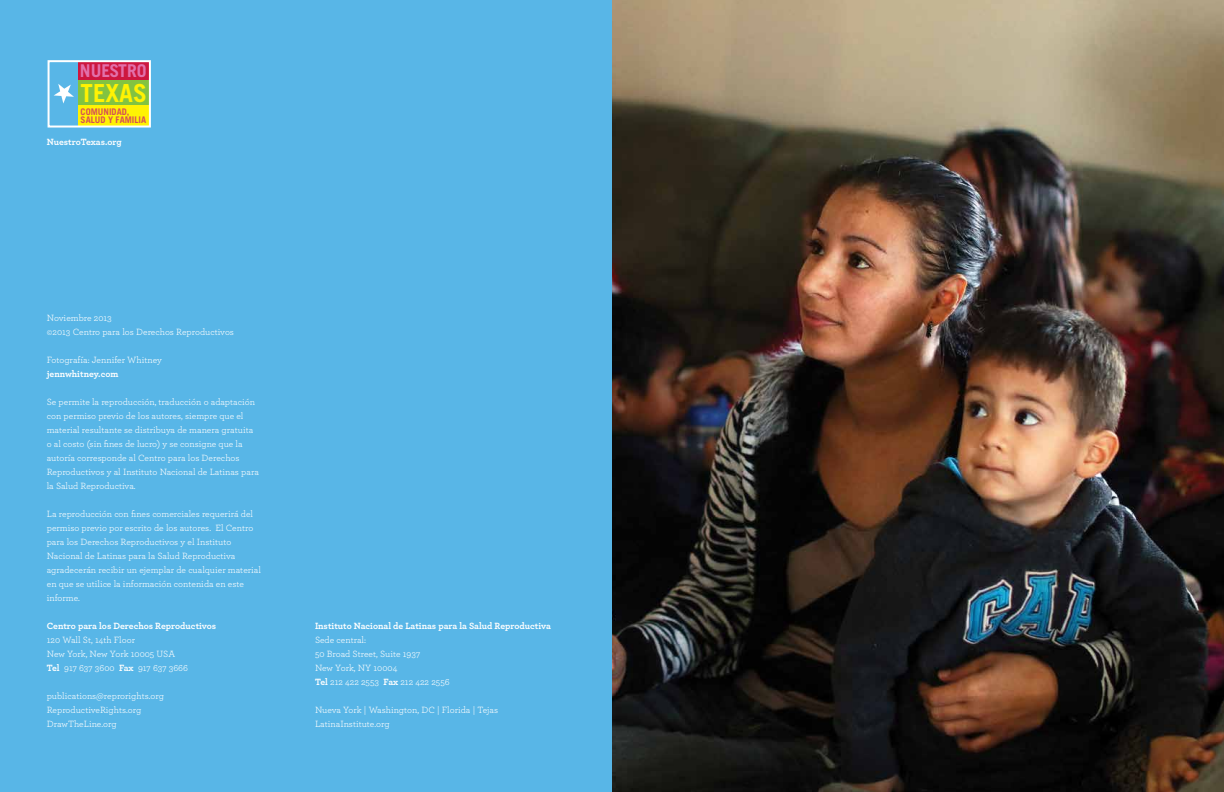
<style>
.page{position:relative;width:1224px;height:792px;background:#fff}
.page>*{position:absolute;margin:0;border:0;box-sizing:border-box;transform-origin:0 0}
.t1{font:700 24.9px "Trade Gothic";color:#fff203}
.t2{font:700 17.6px "Trade Gothic";color:#e270ab}
.t3{font:9.5px/14px "Archer";color:#fff}
.t4{font:700 9.5px "Archer";color:#fff}
.t5{font:700 9.1px/8.7px "Trade Gothic";color:#d55056}
.s1{font-weight:700}
</style>
<div class="page">
<img style="left:612px;top:0;width:612px;height:792px">
<div style="left:0;top:0;width:612px;height:792px;background:#58b6e7"></div>
<svg style="left:47px;top:60px;width:104px;height:68px"></svg>
<h2 class="t2" style="left:80px;top:60px;width:68px">NUESTRO</h2>
<p class="t5" style="left:81px;top:107px;width:67px">COMUNIDAD,<br>SALUD Y FAMILIA</p>
<h1 class="t1" style="left:81px;top:78px;width:68px">TEXAS</h1>
<p class="t4" style="left:47px;top:135px;width:77px">NuestroTexas.org</p>
<p class="t3" style="left:47px;top:310px;width:189px">Noviembre 2013<br>©2013 Centro para los Derechos Reproductivos</p>
<p class="t3" style="left:47px;top:352px;width:117px">Fotografía: Jennifer Whitney</p>
<p class="t4" style="left:47px;top:366px;width:73px">jennwhitney.com</p>
<p class="t3" style="left:47px;top:394px;width:214px">Se permite la reproducción, traducción o adaptación con permiso previo de los autores, siempre que el material resultante se distribuya de manera gratuita o al costo (sin fines de lucro) y se consigne que la autoría corresponde al Centro para los Derechos Reproductivos y al Instituto Nacional de Latinas para la Salud Reproductiva.</p>
<p class="t3" style="left:47px;top:506px;width:216px">La reproducción con fines comerciales requerirá del permiso previo por escrito de los autores. El Centro para los Derechos Reproductivos y el Instituto Nacional de Latinas para la Salud Reproductiva agradecerán recibir un ejemplar de cualquier material en que se utilice la información contenida en este informe.</p>
<p class="t4" style="left:47px;top:618px;width:171px">Centro para los Derechos Reproductivos</p>
<p class="t3" style="left:47px;top:632px;width:143px">120 Wall St, 14th Floor<br>New York, New York 10005 USA<br><span class="s1">Tel</span> 917 637 3600 <span class="s1">Fax</span> 917 637 3666</p>
<p class="t3" style="left:47px;top:688px;width:119px">publications@reprorights.org<br>ReproductiveRights.org<br>DrawTheLine.org</p>
<p class="t4" style="left:315px;top:618px;width:238px">Instituto Nacional de Latinas para la Salud Reproductiva</p>
<p class="t3" style="left:315px;top:632px;width:136px">Sede central:<br>50 Broad Street, Suite 1937<br>New York, NY 10004<br><span class="s1">Tel</span> 212 422 2553 <span class="s1">Fax</span> 212 422 2556</p>
<p class="t3" style="left:315px;top:702px;width:185px">Nueva York | Washington, DC | Florida | Tejas<br>LatinaInstitute.org</p>
</div>
